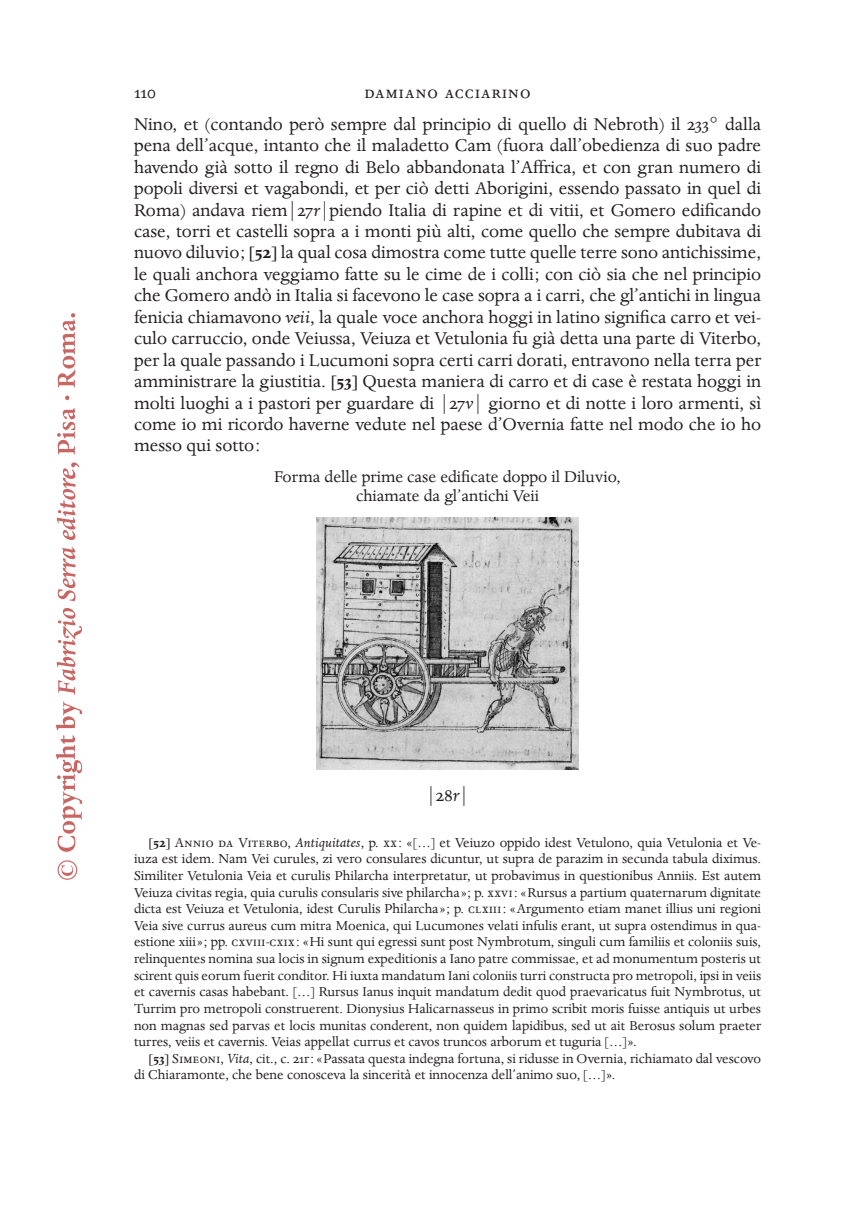
<style>
.page{position:relative;width:854px;height:1211px;background:#fff}
.page>*{position:absolute;margin:0;border:0;box-sizing:border-box;transform-origin:0 0}
.senza_rientro{font:19.6px/21.3px "Serra Dante Pro";color:#231f20;text-align:center}
.INFRA{font:17.85px "Serra Dante Pro";color:#231f20}
.NOTE{font:14.88px/16.6px "Serra Dante Pro";color:#231f20;text-align:justify}
.s1{font-style:italic}
.s2{font-weight:700}
</style>
<div class="page">
<img style="left:57px;top:860px;width:21px;height:20px">
<img style="left:55px;top:729px;width:28px;height:123px">
<img style="left:55px;top:694px;width:28px;height:35px">
<img style="left:56px;top:608px;width:26px;height:86px">
<img style="left:57px;top:547px;width:19px;height:55px">
<img style="left:56px;top:408px;width:20px;height:132px">
<img style="left:56px;top:458px;width:24px;height:21px">
<img style="left:57px;top:313px;width:19px;height:88px">
<img style="left:316px;top:517px;width:262px;height:252px">
<h1 class="senza_rientro" style="left:134px;top:77px;width:628px;line-height:31.7px">damiano acciarino<br>Nino, et (contando però sempre dal principio di quello di Nebroth) il 233° dalla</h1>
<p class="senza_rientro" style="left:134px;top:135px;width:628px;text-align:justify">pena dell’acque, intanto che il maladetto Cam (fuora dall’obedienza di suo padre havendo già sotto il regno di Belo abbandonata l’Affrica, et con gran numero di popoli diversi et vagabondi, et per ciò detti Aborigini, essendo passato in quel di Roma) andava riem|27<span class="s1">r</span>|piendo Italia di rapine et di vitii, et Gomero edificando case, torri et castelli sopra a i monti più alti, come quello che sempre dubitava di nuovo diluvio; <span class="s2">[52]</span> la qual cosa dimostra come tutte quelle terre sono antichissime, le quali anchora veggiamo fatte su le cime de i colli; con ciò sia che nel principio che Gomero andò in Italia si facevono le case sopra a i carri, che gl’antichi in lingua fenicia chiamavono <span class="s1">veii</span>, la quale voce anchora hoggi in latino significa carro et vei&shy;culo carruccio, onde Veiussa, Veiuza et Vetulonia fu già detta una parte di Viterbo, per la quale passando i Lucumoni sopra certi carri dorati, entravono nella terra per amministrare la giustitia.<sup>1</sup><span class="s2">[53]</span> Questa maniera di carro et di case è restata hoggi in molti luoghi a i pastori per guardare di |27<span class="s1">v</span>| giorno et di notte i loro armenti, sì come io mi ricordo haverne vedute nel paese d’Overnia fatte nel modo che io ho messo qui sotto:<sup>2</sup></p>
<p class="INFRA" style="left:274px;top:465px;width:348px">Forma delle prime case edificate doppo il Diluvio,</p>
<p class="INFRA" style="left:356px;top:485px;width:184px">chiamate da gl’antichi Veii</p>
<h1 class="senza_rientro" style="left:134px;top:82px;width:23px">110</h1>
<p class="senza_rientro" style="left:426px;top:785px;width:45px">|28<span class="s1">r</span>|</p>
<p class="NOTE" style="left:134px;top:834px;width:628px;text-indent:15px"><span class="s2">[52]</span> Annio da Viterbo, <span class="s1">Antiquitates</span>, p. xx: «[…] et Veiuzo oppido idest Vetulono, quia Vetulonia et Ve&shy;iuza est idem. Nam Vei curules, zi vero consulares dicuntur, ut supra de parazim in secunda tabula diximus.<br>Similiter Vetulonia Veia et curulis Philarcha interpretatur, ut probavimus in questionibus Anniis. Est autem Veiuza civitas regia, quia curulis consularis sive philarcha»; p. xxvi: «Rursus a partium quaternarum dignitate dicta est Veiuza et Vetulonia, idest Curulis Philarcha»; p. clxiii: «Argumento etiam manet illius uni regioni Veia sive currus aureus cum mitra Moenica, qui Lucumones velati infulis erant, ut supra ostendimus in qua&shy;estione xiii»; pp. cxviii-cxix: «Hi sunt qui egressi sunt post Nymbrotum, singuli cum familiis et coloniis suis, relinquentes nomina sua locis in signum expeditionis a Iano patre commissae, et ad monumentum posteris ut scirent quis eorum fuerit conditor. Hi iuxta mandatum Iani coloniis turri constructa pro metropoli, ipsi in veiis et cavernis casas habebant. […] Rursus Ianus inquit mandatum dedit quod praevaricatus fuit Nymbrotus, ut Turrim pro metropoli construerent. Dionysius Halicarnasseus in primo scribit moris fuisse antiquis ut urbes non magnas sed parvas et locis munitas conderent, non quidem lapidibus, sed ut ait Berosus solum praeter turres, veiis et cavernis. Veias appellat currus et cavos truncos arborum et tuguria […]».</p>
<p class="NOTE" style="left:134px;top:1050px;width:628px;text-indent:15px"><span class="s2">[53]</span> Simeoni, <span class="s1">Vita</span>, cit., c. 21r: «Passata questa indegna fortuna, si ridusse in Overnia, richiamato dal vescovo di Chiaramonte, che bene conosceva la sincerità et innocenza dell’animo suo, […]».</p>
</div>
